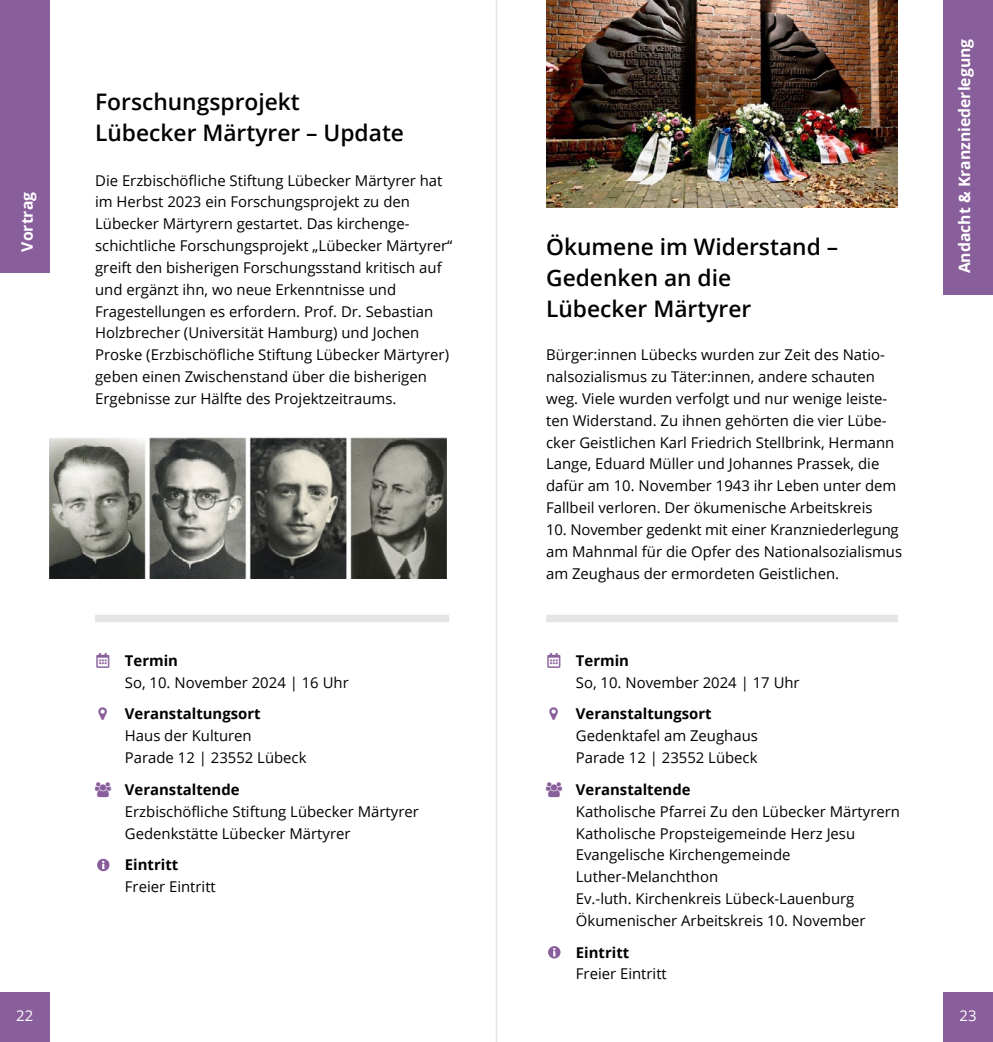
<style>
.page{position:relative;width:993px;height:1042px;background:#fff}
.page>*{position:absolute;margin:0;border:0;box-sizing:border-box;transform-origin:0 0}
.HL_Headline_3_-_14_6{font:600 22.75px/31px "Open Sans";color:#000}
.HL_Headline_4_-_10_5{font:700 15.75px "Open Sans";color:#fff}
.HL_Fließtext_8_5_4_4{font:14.88px/21.9px "Open Sans";color:#000}
.HL_Zwischenüberschri{font:14.88px/21.9px "Open Sans";color:#000}
.HL_Fließtext_8_5_4_4-2{font:14.88px "Open Sans";color:#fff}
.s1{color:#885e9b}
.s2{font-weight:700}
</style>
<div class="page">
<hr style="left:495px;top:0;width:2px;height:1042px;background:#e3e4e4">
<div style="left:0;top:992px;width:50px;height:50px;background:#885e9b"></div>
<div style="left:943px;top:0;width:49px;height:295px;background:#885e9b"></div>
<div style="left:943px;top:992px;width:49px;height:50px;background:#885e9b"></div>
<div style="left:0;top:0;width:50px;height:273px;background:#885e9b"></div>
<svg style="left:548px;top:946px;width:12px;height:12px"></svg>
<div style="left:546px;top:615px;width:351px;height:7px;background:#e3e4e4"></div>
<img style="left:546px;top:0;width:351px;height:207px">
<svg style="left:97px;top:859px;width:12px;height:12px"></svg>
<div style="left:95px;top:615px;width:354px;height:7px;background:#e3e4e4"></div>
<img style="left:50px;top:437px;width:396px;height:141px">
<p class="HL_Headline_4_-_10_5" style="left:16px;top:252px;width:61px;rotate:-90deg">Vortrag</p>
<p class="HL_Headline_3_-_14_6" style="left:95px;top:86px;width:310px">Forschungsprojekt<br>Lübecker Märtyrer – Update</p>
<p class="HL_Fließtext_8_5_4_4" style="left:95px;top:169px;width:358px">Die Erzbischöfliche Stiftung Lübecker Märtyrer hat im Herbst 2023 ein Forschungsprojekt zu den Lübecker Märtyrern gestartet. Das kirchenge&shy;schichtliche Forschungsprojekt „Lübecker Märtyrer“ greift den bisherigen Forschungsstand kritisch auf und ergänzt ihn, wo neue Erkenntnisse und Fragestellungen es erfordern. Prof. Dr. Sebastian Holzbrecher (Universität Hamburg) und Jochen Proske (Erzbischöfliche Stiftung Lübecker Märtyrer) geben einen Zwischenstand über die bisherigen Ergebnisse zur Hälfte des Projektzeitraums.</p>
<p class="HL_Fließtext_8_5_4_4" style="left:125px;top:649px;width:225px;text-indent:-28px"><span class="s1">●■●▼</span> <span class="s2">Termin<br></span>So, 10. November 2024 | 16 Uhr</p>
<p class="HL_Fließtext_8_5_4_4" style="left:125px;top:703px;width:183px"><span class="s2">Veranstaltungsort<br></span>Haus der Kulturen<br>Parade 12 | 23552 Lübeck</p>
<p class="HL_Fließtext_8_5_4_4" style="left:125px;top:778px;width:295px"><span class="s2">Veranstaltende<br></span>Erzbischöfliche Stiftung Lübecker Märtyrer<br>Gedenkstätte Lübecker Märtyrer</p>
<p class="HL_Fließtext_8_5_4_4" style="left:125px;top:853px;width:92px"><span class="s2">Eintritt<br></span>Freier Eintritt</p>
<p class="HL_Headline_3_-_14_6" style="left:546px;top:230px;width:293px">Ökumene im Widerstand –<br>Gedenken an die<br>Lübecker Märtyrer</p>
<p class="HL_Zwischenüberschri" style="left:546px;top:343px;width:351px">Bürger:innen Lübecks wurden zur Zeit des Natio&shy;nalsozialismus zu Täter:innen, andere schauten weg. Viele wurden verfolgt und nur wenige leiste&shy;ten Widerstand. Zu ihnen gehörten die vier Lübe&shy;cker Geistlichen Karl Friedrich Stellbrink, Hermann Lange, Eduard Müller und Johannes Prassek, die dafür am 10. November 1943 ihr Leben unter dem Fallbeil verloren. Der ökumenische Arbeitskreis</p>
<p class="HL_Zwischenüberschri" style="left:546px;top:518px;width:357px">10. November gedenkt mit einer Kranzniederlegung am Mahnmal für die Opfer des Nationalsozialismus am Zeughaus der ermordeten Geistlichen.</p>
<p class="HL_Fließtext_8_5_4_4" style="left:575px;top:649px;width:225px;text-indent:-28px"><span class="s1">●■●▼</span> <span class="s2">Termin<br></span>So, 10. November 2024 | 17 Uhr</p>
<p class="HL_Fließtext_8_5_4_4" style="left:575px;top:703px;width:183px"><span class="s2">Veranstaltungsort<br></span>Gedenktafel am Zeughaus<br>Parade 12 | 23552 Lübeck</p>
<p class="HL_Fließtext_8_5_4_4" style="left:575px;top:778px;width:325px"><span class="s2">Veranstaltende<br></span>Katholische Pfarrei Zu den Lübecker Märtyrern Katholische Propsteigemeinde Herz Jesu Evangelische Kirchengemeinde Luther-Melanchthon<br>Ev.-luth. Kirchenkreis Lübeck-Lauenburg Ökumenischer Arbeitskreis 10. November</p>
<p class="HL_Fließtext_8_5_4_4" style="left:575px;top:941px;width:92px"><span class="s2">Eintritt<br></span>Freier Eintritt</p>
<p class="HL_Headline_4_-_10_5" style="left:953px;top:273px;width:236px;rotate:-90deg">Andacht &amp; Kranzniederlegung</p>
<p class="HL_Fließtext_8_5_4_4-2" style="left:16px;top:1005px;width:19px">22</p>
<p class="HL_Fließtext_8_5_4_4-2" style="left:959px;top:1005px;width:19px">23</p>
</div>
